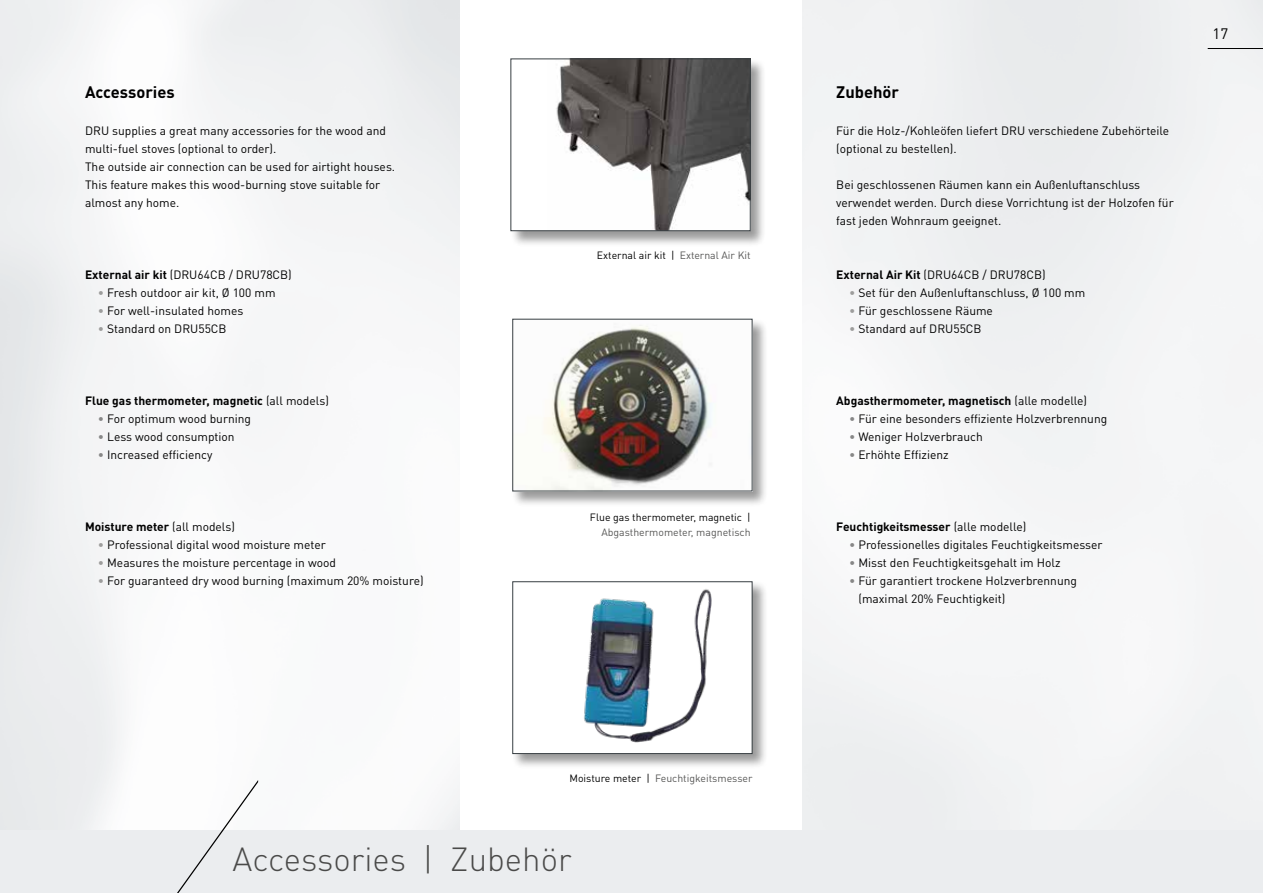
<style>
.page{position:relative;width:1263px;height:893px;background:#fff}
.page>*{position:absolute;margin:0;border:0;box-sizing:border-box;transform-origin:0 0}
.t1{font:300 33px "DIN Pro";color:#4a4a49}
.t2{font:700 16.5px "DIN Pro";color:#000}
.t3{font:15px "DIN Pro";color:#000}
.t4{font:12px/18px "DIN Pro";color:#000}
.t5{font:700 12px "DIN Pro";color:#000}
.t6{font:10.5px "DIN Pro";color:#575756}
.t7{font:10.5px "DIN Pro";color:#000}
.s1{font-weight:700}
.s2{color:#9d9d9c}
.s3{font-weight:400}
.s4{color:#878787}
.s5{color:#575756}
.s6{color:#000}
</style>
<div class="page">
<div style="left:0;top:829px;width:1263px;height:64px;background:#ebedef"></div>
<svg style="left:177px;top:780px;width:81px;height:113px"></svg>
<div style="left:512px;top:581px;width:256px;height:189px;background:#000;opacity:.4"></div>
<img style="left:514px;top:583px;width:236px;height:169px">
<div style="left:512px;top:581px;width:240px;height:173px;border:1px solid #373e42"></div>
<div style="left:512px;top:318px;width:256px;height:189px;background:#000;opacity:.4"></div>
<img style="left:514px;top:321px;width:236px;height:168px">
<div style="left:510px;top:58px;width:256px;height:189px;background:#000;opacity:.4"></div>
<div style="left:511px;top:59px;width:239px;height:172px;background:#fff"></div>
<img style="left:556px;top:60px;width:193px;height:169px">
<div style="left:510px;top:58px;width:241px;height:173px;border:1px solid #373e42"></div>
<hr style="left:1208px;top:48px;width:55px;height:1px;background:#000">
<h2 class="t2" style="left:85px;top:78px;width:91px">Accessories</h2>
<p class="t4" style="left:85px;top:121px;width:312px">DRU supplies a great many accessories for the wood and multi-fuel stoves (optional to order).<br>The outside air connection can be used for airtight houses.<br>This feature makes this wood-burning stove suitable for almost any home.</p>
<p class="t4" style="left:85px;top:265px;width:208px"><span class="s1">External air kit</span> (DRU64CB / DRU78CB)</p>
<p class="t4" style="left:98px;top:283px;width:179px"><span class="s2">•</span> Fresh outdoor air kit, Ø 100 mm</p>
<p class="t4" style="left:98px;top:301px;width:147px"><span class="s2">•</span> For well-insulated homes</p>
<p class="t4" style="left:98px;top:319px;width:130px"><span class="s2">•</span> Standard on DRU55CB</p>
<p class="t5" style="left:85px;top:391px;width:245px">Flue gas thermometer, magnetic <span class="s3">(all models)</span></p>
<p class="t4" style="left:98px;top:409px;width:155px"><span class="s4">•</span> For optimum wood burning</p>
<p class="t4" style="left:98px;top:427px;width:138px"><span class="s4">•</span> Less wood consumption</p>
<p class="t4" style="left:98px;top:445px;width:116px"><span class="s4">•</span> Increased efficiency</p>
<p class="t5" style="left:85px;top:517px;width:151px">Moisture meter <span class="s3">(all models)</span></p>
<p class="t4" style="left:98px;top:535px;width:230px"><span class="s2">•</span> Professional digital wood moisture meter</p>
<p class="t4" style="left:98px;top:553px;width:240px"><span class="s2">•</span> Measures the moisture percentage in wood</p>
<p class="t4" style="left:98px;top:571px;width:327px"><span class="s2">•</span> For guaranteed dry wood burning (maximum 20% moisture)</p>
<p class="t7" style="left:597px;top:248px;width:155px">External air kit | <span class="s5">External Air Kit</span></p>
<p class="t7" style="left:590px;top:510px;width:162px">Flue gas thermometer, magnetic |</p>
<p class="t6" style="left:601px;top:525px;width:151px">Abgasthermometer, magnetisch</p>
<p class="t6" style="left:569px;top:771px;width:184px"><span class="s6">Moisture meter |</span> Feuchtigkeitsmesser</p>
<h1 class="t1" style="left:232px;top:833px;width:341px">Accessories | Zubehör</h1>
<h2 class="t2" style="left:836px;top:78px;width:64px">Zubehör</h2>
<p class="t4" style="left:836px;top:121px;width:334px">Für die Holz-/Kohleöfen liefert DRU verschiedene Zubehörteile (optional zu bestellen).</p>
<p class="t4" style="left:836px;top:175px;width:339px">Bei geschlossenen Räumen kann ein Außenluftanschluss verwendet werden. Durch diese Vorrichtung ist der Holzofen für fast jeden Wohnraum geeignet.</p>
<p class="t4" style="left:836px;top:265px;width:211px"><span class="s1">External Air Kit</span> (DRU64CB / DRU78CB)</p>
<p class="t4" style="left:849px;top:283px;width:238px"><span class="s2">•</span> Set für den Außenluftanschluss, Ø 100 mm</p>
<p class="t4" style="left:849px;top:301px;width:145px"><span class="s2">•</span> Für geschlossene Räume</p>
<p class="t4" style="left:849px;top:319px;width:134px"><span class="s2">•</span> Standard auf DRU55CB</p>
<p class="t5" style="left:836px;top:391px;width:252px">Abgasthermometer, magnetisch <span class="s3">(alle modelle)</span></p>
<p class="t4" style="left:849px;top:409px;width:260px"><span class="s4">•</span> Für eine besonders effiziente Holzverbrennung</p>
<p class="t4" style="left:849px;top:427px;width:135px"><span class="s4">•</span> Weniger Holzverbrauch</p>
<p class="t4" style="left:849px;top:445px;width:101px"><span class="s4">•</span> Erhöhte Effizienz</p>
<p class="t5" style="left:836px;top:517px;width:191px">Feuchtigkeitsmesser <span class="s3">(alle modelle)</span></p>
<p class="t4" style="left:849px;top:535px;width:255px"><span class="s4">•</span> Professionelles digitales Feuchtigkeitsmesser</p>
<p class="t4" style="left:849px;top:553px;width:213px"><span class="s4">•</span> Misst den Feuchtigkeitsgehalt im Holz</p>
<p class="t4" style="left:858px;top:571px;width:220px;text-indent:-9px"><span class="s4">•</span> Für garantiert trockene Holzverbrennung (maximal 20% Feuchtigkeit)</p>
<p class="t3" style="left:1212px;top:23px;width:17px">17</p>
</div>
